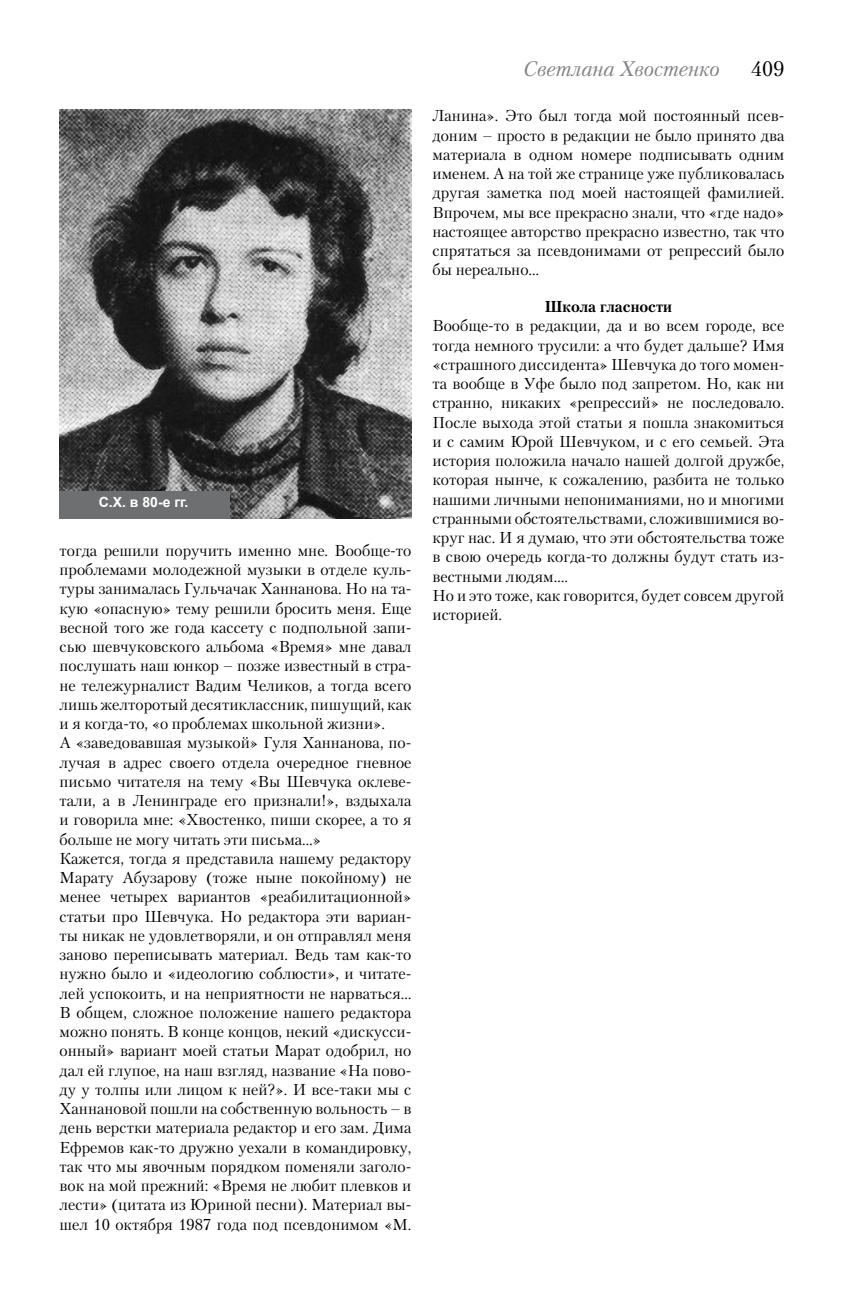
<style>
.page{position:relative;width:844px;height:1290px;background:#fff}
.page>*{position:absolute;margin:0;border:0;box-sizing:border-box;transform-origin:0 0}
.t1{font:italic 21px "Petersburg C";color:#808285}
.t2{font:21px "Petersburg C";color:#000}
.t3{font:15.75px/19.2px "Petersburg C";color:#000}
.t4{font:700 15.75px "Petersburg C";color:#000}
.t5{font:700 14px "Arial";color:#fff}
</style>
<div class="page">
<img style="left:60px;top:109px;width:351px;height:410px">
<div style="left:60px;top:491px;width:170px;height:28px;background:#6d6f71"></div>
<p class="t5" style="left:99px;top:492px;width:91px">С.Х. в 80-е гг.</p>
<p class="t3" style="left:60px;top:541px;width:353px">тогда решили поручить именно мне. Вообще-то проблемами молодежной музыки в отделе куль&shy;туры занималась Гульчачак Ханнанова. Но на та&shy;кую «опасную» тему решили бросить меня. Еще весной того же года кассету с подпольной запи&shy;сью шевчуковского альбома «Время» мне давал послушать наш юнкор – позже известный в стра&shy;не тележурналист Вадим Челиков, а тогда всего лишь желторотый десятиклассник, пишущий, как и я когда-то, «о проблемах школьной жизни».<br>А «заведовавшая музыкой» Гуля Ханнанова, по&shy;лучая в адрес своего отдела очередное гневное письмо читателя на тему «Вы Шевчука оклеве&shy;тали, а в Ленинграде его признали!», вздыхала и говорила мне: «Хвостенко, пиши скорее, а то я больше не могу читать эти письма…»<br>Кажется, тогда я представила нашему редактору Марату Абузарову (тоже ныне покойному) не менее четырех вариантов «реабилитационной» статьи про Шевчука. Но редактора эти вариан&shy;ты никак не удовлетворяли, и он отправлял меня заново переписывать материал. Ведь там как-то нужно было и «идеологию соблюсти», и читате&shy;лей успокоить, и на неприятности не нарваться… В общем, сложное положение нашего редактора можно понять. В конце концов, некий «дискусси&shy;онный» вариант моей статьи Марат одобрил, но дал ей глупое, на наш взгляд, название «На пово&shy;ду у толпы или лицом к ней?». И все-таки мы с Ханнановой пошли на собственную вольность – в день верстки материала редактор и его зам. Дима Ефремов как-то дружно уехали в командировку, так что мы явочным порядком поменяли заголо&shy;вок на мой прежний: «Время не любит плевков и лести» (цитата из Юриной песни). Материал вы&shy;шел 10 октября 1987 года под псевдонимом «М.</p>
<h1 class="t1" style="left:522px;top:56px;width:198px">Светлана Хвостенко</h1>
<p class="t3" style="left:432px;top:106px;width:353px;text-align:justify">Ланина». Это был тогда мой постоянный псев&shy;доним – просто в редакции не было принято два материала в одном номере подписывать одним именем. А на той же странице уже публиковалась другая заметка под моей настоящей фамилией.<br>Впрочем, мы все прекрасно знали, что «где надо» настоящее авторство прекрасно известно, так что спрятаться за псевдонимами от репрессий было бы нереально…</p>
<p class="t4" style="left:544px;top:298px;width:129px">Школа гласности</p>
<p class="t3" style="left:432px;top:316px;width:353px">Вообще-то в редакции, да и во всем городе, все тогда немного трусили: а что будет дальше? Имя «страшного диссидента» Шевчука до того момен&shy;та вообще в Уфе было под запретом. Но, как ни странно, никаких «репрессий» не последовало.<br>После выхода этой статьи я пошла знакомиться и с самим Юрой Шевчуком, и с его семьей. Эта история положила начало нашей долгой дружбе, которая нынче, к сожалению, разбита не только нашими личными непониманиями, но и многими странными обстоятельствами, сложившимися во&shy;круг нас. И я думаю, что эти обстоятельства тоже в свою очередь когда-то должны будут стать из&shy;вестными людям….<br>Но и это тоже, как говорится, будет совсем другой историей.</p>
<h1 class="t2" style="left:751px;top:56px;width:35px">409</h1>
</div>
